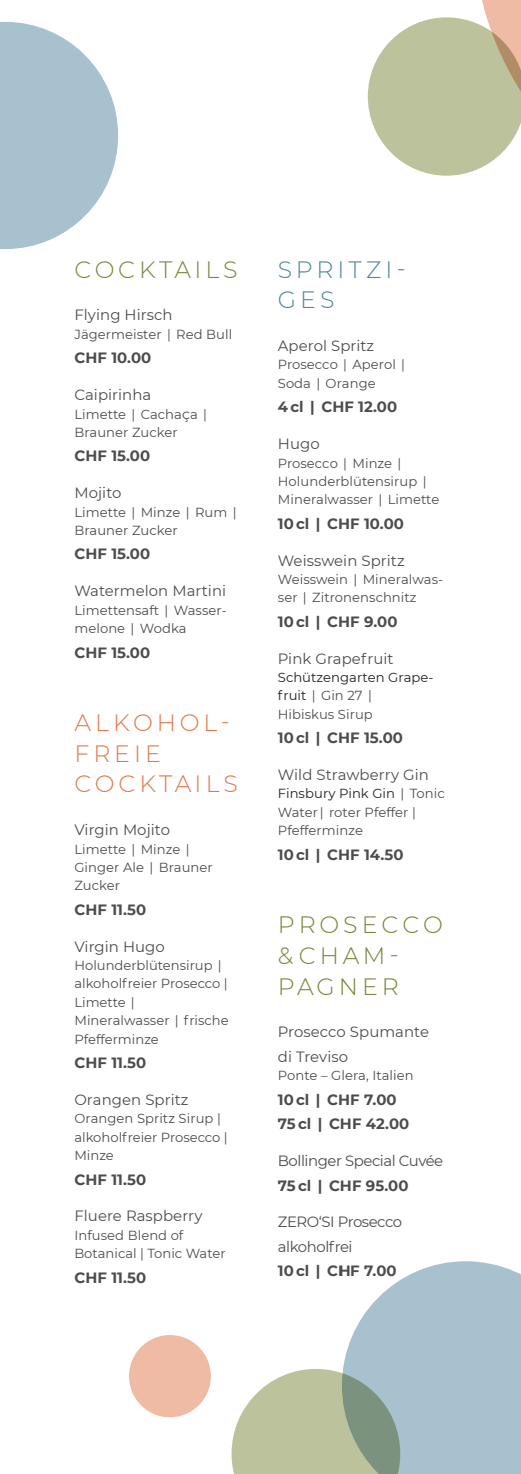
<style>
.page{position:relative;width:521px;height:1474px;background:#fff}
.page>*{position:absolute;margin:0;border:0;box-sizing:border-box;transform-origin:0 0}
.t1{font:300 23.62px/30.6px "Montserrat";letter-spacing:.16em;color:#798539}
.t2{font:300 23.62px/30.6px "Montserrat";letter-spacing:.16em;color:#df784b}
.t3{font:300 23.62px/30.6px "Montserrat";letter-spacing:.175em;color:#51849f}
.t4{font:14.88px/24.5px "Montserrat";letter-spacing:.005em;color:#4b4c4d}
.t5{font:700 14.88px/24.5px "Montserrat";letter-spacing:.005em;color:#4b4c4d}
.t6{font:14.88px/24.5px "Montserrat";letter-spacing:-.03em;color:#4b4c4d}
.t7{font:13.12px/18.4px "Montserrat";letter-spacing:.005em;color:#4b4c4d}
.t8{font:13.12px/18.4px "Montserrat";letter-spacing:.005em;color:#231f20}
.s1{color:#4b4c4d}
.s2{color:#231f20}
</style>
<div class="page">
<svg style="left:0;top:22px;width:118px;height:227px"></svg>
<svg style="left:368px;top:0;width:153px;height:176px"></svg>
<div style="left:129px;top:1334px;width:82px;height:83px;background:#efbba5;border-radius:50%"></div>
<svg style="left:343px;top:1261px;width:178px;height:212px;background:#b1c7d4"></svg>
<svg style="left:231px;top:1368px;width:169px;height:105px;background:#b3bea4"></svg>
<h1 class="t1" style="left:74px;top:253px;width:165px">COCKTAILS</h1>
<p class="t4" style="left:74px;top:302px;width:100px">Flying Hirsch</p>
<p class="t7" style="left:74px;top:324px;width:159px">Jägermeister | Red Bull</p>
<p class="t5" style="left:74px;top:345px;width:78px">CHF 10.00</p>
<p class="t4" style="left:74px;top:382px;width:78px">Caipirinha</p>
<p class="t7" style="left:74px;top:404px;width:134px">Limette | Cachaça |<br>Brauner Zucker</p>
<p class="t5" style="left:74px;top:443px;width:77px">CHF 15.00</p>
<p class="t4" style="left:74px;top:480px;width:49px">Mojito</p>
<p class="t7" style="left:74px;top:502px;width:164px">Limette | Minze | Rum |<br>Brauner Zucker</p>
<p class="t5" style="left:74px;top:541px;width:77px">CHF 15.00</p>
<p class="t4" style="left:74px;top:578px;width:153px">Watermelon Martini</p>
<p class="t7" style="left:74px;top:600px;width:154px">Limettensaft | Wasser&shy;melone | Wodka</p>
<p class="t5" style="left:74px;top:639px;width:77px">CHF 15.00</p>
<h1 class="t2" style="left:74px;top:706px;width:165px">ALKOHOL-<br>FREIE<br>COCKTAILS</h1>
<p class="t4" style="left:74px;top:817px;width:97px">Virgin Mojito</p>
<p class="t7" style="left:74px;top:839px;width:140px">Limette | Minze |<br>Ginger Ale | Brauner<br>Zucker</p>
<p class="t5" style="left:74px;top:896px;width:73px">CHF 11.50</p>
<p class="t4" style="left:74px;top:933px;width:92px">Virgin Hugo</p>
<p class="t7" style="left:74px;top:955px;width:156px">Holunderblütensirup | alkoholfreier Prosecco |<br>Limette |<br>Mineralwasser | frische<br>Pfefferminze</p>
<p class="t5" style="left:74px;top:1049px;width:73px">CHF 11.50</p>
<p class="t4" style="left:74px;top:1086px;width:116px">Orangen Spritz</p>
<p class="t7" style="left:74px;top:1108px;width:155px">Orangen Spritz Sirup | alkoholfreier Prosecco |<br>Minze</p>
<p class="t5" style="left:74px;top:1166px;width:73px">CHF 11.50</p>
<p class="t4" style="left:74px;top:1203px;width:130px">Fluere Raspberry</p>
<p class="t7" style="left:74px;top:1225px;width:153px">Infused Blend of<br>Botanical | Tonic Water</p>
<p class="t5" style="left:74px;top:1264px;width:73px">CHF 11.50</p>
<h1 class="t3" style="left:278px;top:253px;width:130px">SPRITZI-<br>GES</h1>
<p class="t4" style="left:278px;top:333px;width:98px">Aperol Spritz</p>
<p class="t7" style="left:278px;top:355px;width:129px">Prosecco | Aperol |<br>Soda | Orange</p>
<p class="t5" style="left:278px;top:394px;width:121px">4 cl | CHF 12.00</p>
<p class="t4" style="left:278px;top:431px;width:43px">Hugo</p>
<p class="t7" style="left:278px;top:453px;width:163px">Prosecco | Minze |<br>Holunderblütensirup |<br>Mineralwasser | Limette</p>
<p class="t5" style="left:278px;top:510px;width:128px">10 cl | CHF 10.00</p>
<p class="t4" style="left:278px;top:547px;width:128px">Weisswein Spritz</p>
<p class="t7" style="left:278px;top:569px;width:167px">Weisswein | Mineralwas&shy;ser | Zitronenschnitz</p>
<p class="t5" style="left:278px;top:608px;width:121px">10 cl | CHF 9.00</p>
<p class="t4" style="left:278px;top:645px;width:117px">Pink Grapefruit</p>
<p class="t8" style="left:278px;top:667px;width:157px">Schützengarten Grape&shy;fruit <span class="s1">| Gin 27 |<br>Hibiskus Sirup</span></p>
<p class="t5" style="left:278px;top:725px;width:127px">10 cl | CHF 15.00</p>
<p class="t4" style="left:278px;top:762px;width:152px">Wild Strawberry Gin</p>
<p class="t7" style="left:278px;top:784px;width:168px"><span class="s2">Finsbury Pink Gin</span> | Tonic<br>Water | roter Pfeffer |<br>Pfefferminze</p>
<p class="t5" style="left:278px;top:841px;width:127px">10 cl | CHF 14.50</p>
<h1 class="t1" style="left:278px;top:908px;width:166px">PROSECCO &amp;CHAM-<br>PAGNER</h1>
<p class="t4" style="left:278px;top:1019px;width:153px">Prosecco Spumante di Treviso</p>
<p class="t7" style="left:278px;top:1066px;width:137px">Ponte – Glera, Italien</p>
<p class="t5" style="left:278px;top:1086px;width:133px">10 cl | CHF 7.00<br>75 cl | CHF 42.00</p>
<p class="t6" style="left:278px;top:1148px;width:167px">Bollinger Special Cuvée</p>
<p class="t5" style="left:278px;top:1172px;width:132px">75 cl | CHF 95.00</p>
<p class="t6" style="left:278px;top:1209px;width:126px">ZERO‘SI Prosecco alkoholfrei</p>
<p class="t5" style="left:278px;top:1258px;width:120px">10 cl | CHF 7.00</p>
</div>
